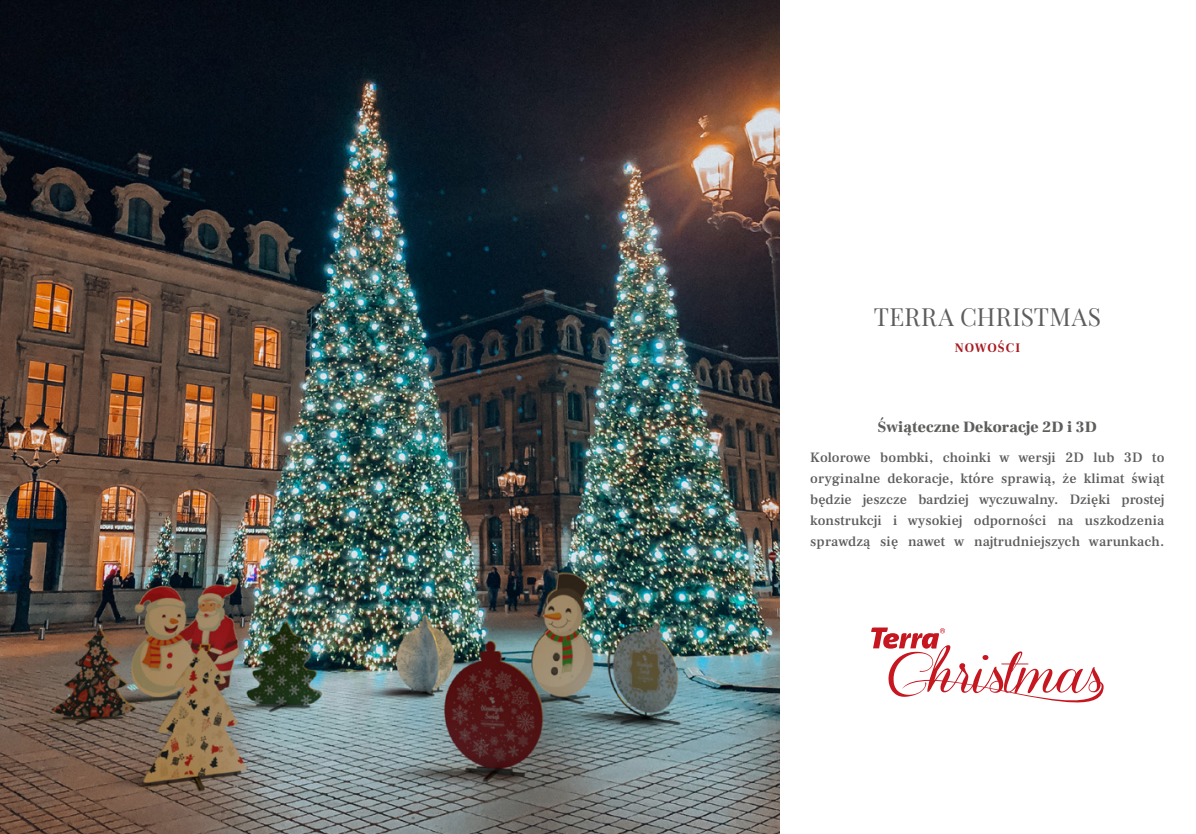
<style>
.page{position:relative;width:1196px;height:834px;background:#fff}
.page>*{position:absolute;margin:0;border:0;box-sizing:border-box;transform-origin:0 0}
.t1{font:24.5px "Playfair Display";letter-spacing:.015em;color:#5d5d5c}
.t2{font:900 15.75px "Frank Ruhl Libre";letter-spacing:.01em;color:#5d5d5c}
.t3{font:500 14px/21px "Frank Ruhl Libre";letter-spacing:.01em;color:#5d5d5c;text-align:justify}
.t4{font:700 12.78px "Frank Ruhl Libre";letter-spacing:.08em;color:#a91a21}
</style>
<div class="page">
<img style="left:0;top:0;width:779px;height:833px">
<svg style="left:871px;top:627px;width:232px;height:76px"></svg>
<h1 class="t1" style="left:873px;top:298px;width:229px">TERRA CHRISTMAS</h1>
<p class="t4" style="left:954px;top:339px;width:67px">NOWOŚCI</p>
<p class="t2" style="left:878px;top:417px;width:220px">Świąteczne Dekoracje 2D i 3D</p>
<p class="t3" style="left:810px;top:446px;width:356px">Kolorowe bombki, choinki w wersji 2D lub 3D to oryginalne dekoracje, które sprawią, że klimat świąt będzie jeszcze bardziej wyczuwalny. Dzięki prostej konstrukcji i wysokiej odporności na uszkodzenia sprawdzą się nawet w najtrudniejszych warunkach.</p>
</div>
